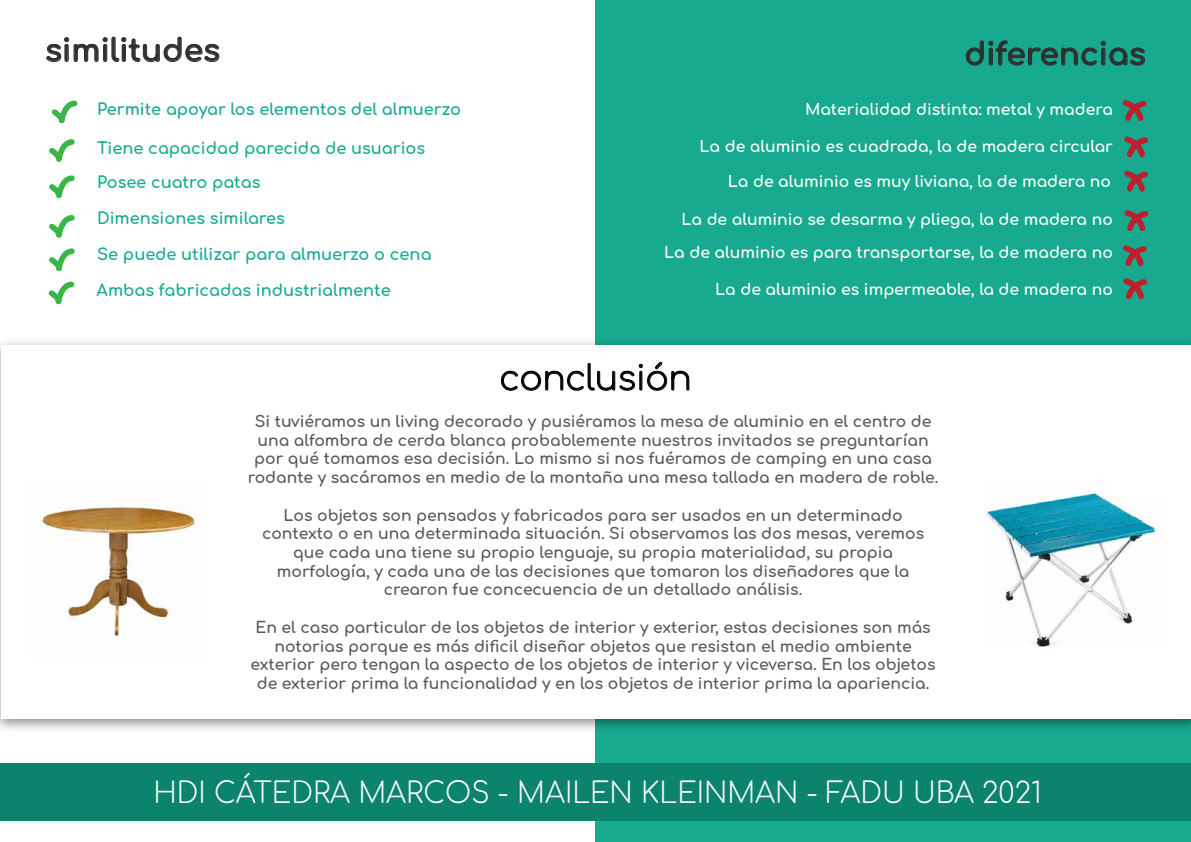
<style>
.page{position:relative;width:1191px;height:842px;background:#fff}
.page>*{position:absolute;margin:0;border:0;box-sizing:border-box;transform-origin:0 0}
.t1{font:34px "Comfortaa";color:#000}
.t2{font:31px "Comfortaa";color:#303030}
.t3{font:28.3px "Comfortaa";color:#fff}
.t4{font:16.2px/34.3px "Comfortaa";color:#17aa8e}
.t5{font:15.6px/18.7px "Comfortaa";color:#58595b;text-align:center}
.t6{font:15.6px/33px "Comfortaa";color:#fff;text-align:right}
</style>
<div class="page">
<div style="left:595px;top:0;width:596px;height:842px;background:#17aa8e"></div>
<div style="left:0;top:763px;width:1191px;height:58px;background:#0c846d"></div>
<svg style="left:46px;top:36px;width:174px;height:27px"></svg>
<svg style="left:965px;top:40px;width:180px;height:26px"></svg>
<svg style="left:51px;top:100px;width:27px;height:24px"></svg>
<svg style="left:49px;top:139px;width:26px;height:23px"></svg>
<svg style="left:49px;top:175px;width:26px;height:23px"></svg>
<svg style="left:48px;top:215px;width:27px;height:90px"></svg>
<svg style="left:1122px;top:100px;width:25px;height:21px"></svg>
<svg style="left:1124px;top:136px;width:24px;height:22px"></svg>
<svg style="left:1124px;top:171px;width:24px;height:21px"></svg>
<svg style="left:1124px;top:210px;width:25px;height:21px"></svg>
<svg style="left:1123px;top:245px;width:24px;height:55px"></svg>
<img style="left:0;top:342px;width:1191px;height:388px">
<div style="left:2px;top:345px;width:1189px;height:373px;background:#fff"></div>
<svg style="left:500px;top:362px;width:190px;height:29px"></svg>
<img style="left:39px;top:504px;width:160px;height:133px">
<img style="left:987px;top:491px;width:173px;height:156px">
<div style="left:1114px;top:481px;width:48px;height:15px;background:#fff"></div>
<h2 class="t2" style="left:45px;top:22px;width:176px">similitudes</h2>
<h2 class="t2" style="left:964px;top:26px;width:183px">diferencias</h2>
<p class="t4" style="left:97px;top:90px;width:365px">Permite apoyar los elementos del almuerzo</p>
<p class="t4" style="left:97px;top:129px;width:330px">Tiene capacidad parecida de usuarios<br>Posee cuatro patas</p>
<p class="t4" style="left:97px;top:199px;width:189px">Dimensiones similares</p>
<p class="t4" style="left:97px;top:234px;width:336px;line-height:35.4px">Se puede utilizar para almuerzo o cena<br>Ambas fabricadas industrialmente</p>
<p class="t6" style="left:805px;top:91px;width:309px">Materialidad distinta: metal y madera</p>
<p class="t6" style="left:699px;top:128px;width:415px">La de aluminio es cuadrada, la de madera circular</p>
<p class="t6" style="left:728px;top:162px;width:385px">La de aluminio es muy liviana, la de madera no</p>
<p class="t6" style="left:664px;top:201px;width:450px">La de aluminio se desarma y pliega, la de madera no<br>La de aluminio es para transportarse, la de madera no</p>
<p class="t6" style="left:715px;top:271px;width:399px">La de aluminio es impermeable, la de madera no</p>
<h1 class="t1" style="left:499px;top:347px;width:194px">conclusión</h1>
<p class="t5" style="left:248px;top:410px;width:692px">Si tuviéramos un living decorado y pusiéramos la mesa de aluminio en el centro de una alfombra de cerda blanca probablemente nuestros invitados se preguntarían por qué tomamos esa decisión. Lo mismo si nos fuéramos de camping en una casa rodante y sacáramos en medio de la montaña una mesa tallada en madera de roble.</p>
<p class="t5" style="left:262px;top:504px;width:663px">Los objetos son pensados y fabricados para ser usados en un determinado contexto o en una determinada situación. Si observamos las dos mesas, veremos que cada una tiene su propio lenguaje, su propia materialidad, su propia morfología, y cada una de las decisiones que tomaron los diseñadores que la crearon fue concecuencia de un detallado análisis.</p>
<p class="t5" style="left:251px;top:616px;width:686px">En el caso particular de los objetos de interior y exterior, estas decisiones son más notorias porque es más dificil diseñar objetos que resistan el medio ambiente exterior pero tengan la aspecto de los objetos de interior y viceversa. En los objetos de exterior prima la funcionalidad y en los objetos de interior prima la apariencia.</p>
<h3 class="t3" style="left:153px;top:768px;width:889px">HDI CÁTEDRA MARCOS - MAILEN KLEINMAN - FADU UBA 2021</h3>
</div>
